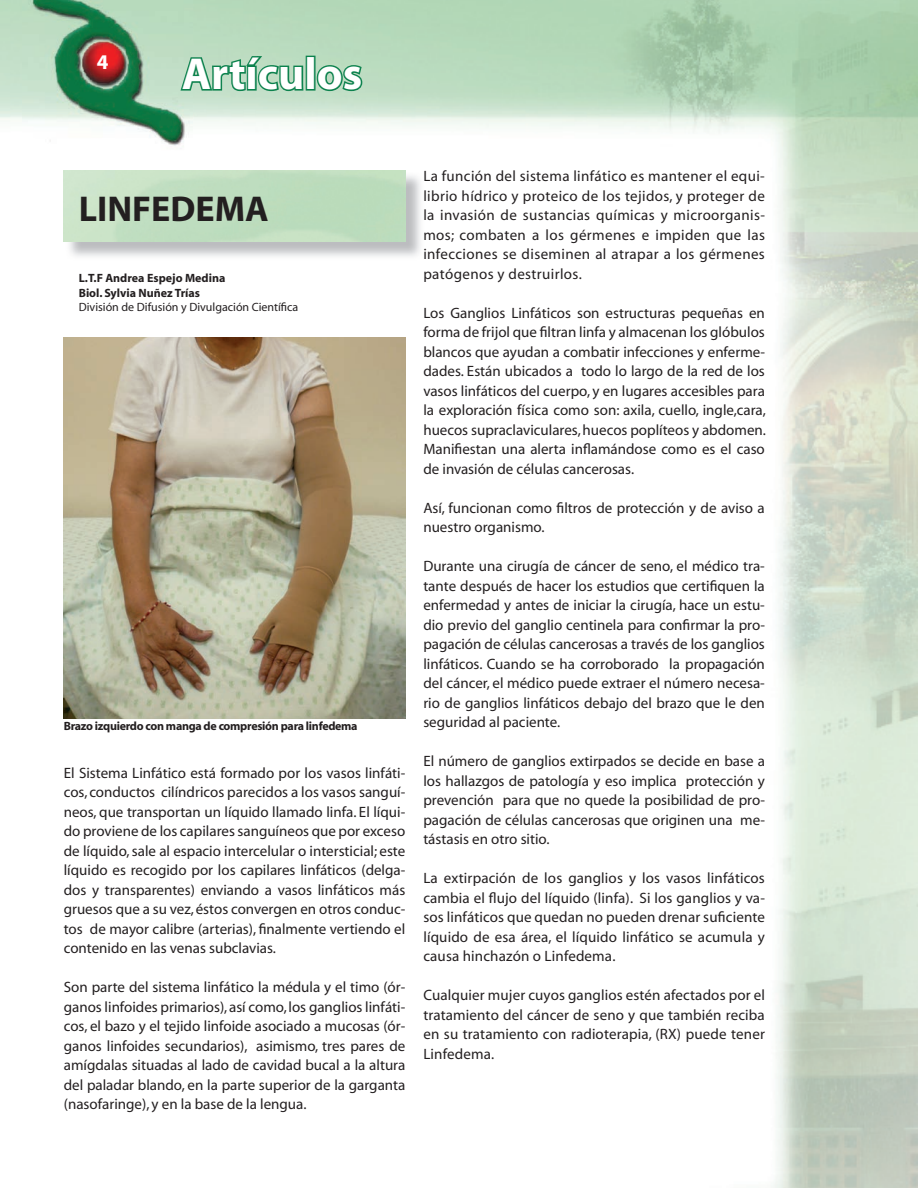
<style>
.page{position:relative;width:918px;height:1188px;background:#fff}
.page>*{position:absolute;margin:0;border:0;box-sizing:border-box;transform-origin:0 0}
.t1{font:700 45px "Myriad";color:#fff}
.t2{font:700 36px "Myriad";color:#231f20}
.t3{font:700 21px "Myriad";color:#fff}
.t4{font:15px/19.5px "Myriad";color:#231f20;text-align:justify}
.t5{font:700 12px "Myriad";letter-spacing:-.025em;color:#231f20}
.t6{font:700 12px/14.4px "Myriad";color:#231f20}
.t7{font:12px "Myriad";color:#231f20}
</style>
<div class="page">
<img style="left:0;top:0;width:918px;height:1188px">
<img style="left:22px;top:0;width:171px;height:152px">
<svg style="left:178px;top:54px;width:127px;height:39px;background:#7fbc99"></svg>
<div style="left:306px;top:56px;width:10px;height:35px;border:3px solid #0d824e"></div>
<svg style="left:315px;top:64px;width:49px;height:29px"></svg>
<img style="left:66px;top:172px;width:358px;height:89px">
<img style="left:64px;top:170px;width:341px;height:72px">
<img style="left:64px;top:337px;width:341px;height:382px">
<h3 class="t3" style="left:97px;top:51px;width:13px">4</h3>
<h1 class="t1" style="left:182px;top:51px;width:182px">Artículos</h1>
<h2 class="t2" style="left:79px;top:190px;width:192px">LINFEDEMA</h2>
<p class="t6" style="left:79px;top:271px;width:148px">L.T.F Andrea Espejo Medina<br>Biol. Sylvia Nuñez Trías</p>
<p class="t7" style="left:79px;top:301px;width:221px">División de Difusión y Divulgación Científica</p>
<p class="t5" style="left:64px;top:720px;width:295px">Brazo izquierdo con manga de compresión para linfedema</p>
<p class="t4" style="left:64px;top:764px;width:343px">El Sistema Linfático está formado por los vasos linfáti&shy;cos, conductos cilíndricos parecidos a los vasos sanguí&shy;neos, que transportan un líquido llamado linfa. El líqui&shy;do proviene de los capilares sanguíneos que por exceso de líquido, sale al espacio intercelular o intersticial; este líquido es recogido por los capilares linfáticos (delga&shy;dos y transparentes) enviando a vasos linfáticos más gruesos que a su vez, éstos convergen en otros conduc&shy;tos de mayor calibre (arterias), finalmente vertiendo el contenido en las venas subclavias.</p>
<p class="t4" style="left:64px;top:978px;width:343px">Son parte del sistema linfático la médula y el timo (ór&shy;ganos linfoides primarios), así como, los ganglios linfáti&shy;cos, el bazo y el tejido linfoide asociado a mucosas (ór&shy;ganos linfoides secundarios), asimismo, tres pares de amígdalas situadas al lado de cavidad bucal a la altura del paladar blando, en la parte superior de la garganta (nasofaringe), y en la base de la lengua.</p>
<p class="t4" style="left:423px;top:167px;width:343px">La función del sistema linfático es mantener el equi&shy;librio hídrico y proteico de los tejidos, y proteger de la invasión de sustancias químicas y microorganis&shy;mos; combaten a los gérmenes e impiden que las infecciones se diseminen al atrapar a los gérmenes patógenos y destruirlos.</p>
<p class="t4" style="left:423px;top:304px;width:344px">Los Ganglios Linfáticos son estructuras pequeñas en forma de frijol que filtran linfa y almacenan los glóbulos blancos que ayudan a combatir infecciones y enferme&shy;dades. Están ubicados a todo lo largo de la red de los vasos linfáticos del cuerpo, y en lugares accesibles para la exploración física como son: axila, cuello, ingle,cara, huecos supraclaviculares, huecos poplíteos y abdomen.<br>Manifiestan una alerta inflamándose como es el caso de invasión de células cancerosas.</p>
<p class="t4" style="left:423px;top:499px;width:343px">Así, funcionan como filtros de protección y de aviso a nuestro organismo.</p>
<p class="t4" style="left:423px;top:557px;width:343px">Durante una cirugía de cáncer de seno, el médico tra&shy;tante después de hacer los estudios que certifiquen la enfermedad y antes de iniciar la cirugía, hace un estu&shy;dio previo del ganglio centinela para confirmar la pro&shy;pagación de células cancerosas a través de los ganglios linfáticos. Cuando se ha corroborado la propagación del cáncer, el médico puede extraer el número necesa&shy;rio de ganglios linfáticos debajo del brazo que le den seguridad al paciente.</p>
<p class="t4" style="left:423px;top:752px;width:343px">El número de ganglios extirpados se decide en base a los hallazgos de patología y eso implica protección y prevención para que no quede la posibilidad de pro&shy;pagación de células cancerosas que originen una me&shy;tástasis en otro sitio.</p>
<p class="t4" style="left:423px;top:869px;width:343px">La extirpación de los ganglios y los vasos linfáticos cambia el flujo del líquido (linfa). Si los ganglios y va&shy;sos linfáticos que quedan no pueden drenar suficiente líquido de esa área, el líquido linfático se acumula y causa hinchazón o Linfedema.</p>
<p class="t4" style="left:423px;top:986px;width:343px">Cualquier mujer cuyos ganglios estén afectados por el tratamiento del cáncer de seno y que también reciba en su tratamiento con radioterapia, (RX) puede tener Linfedema.</p>
</div>
